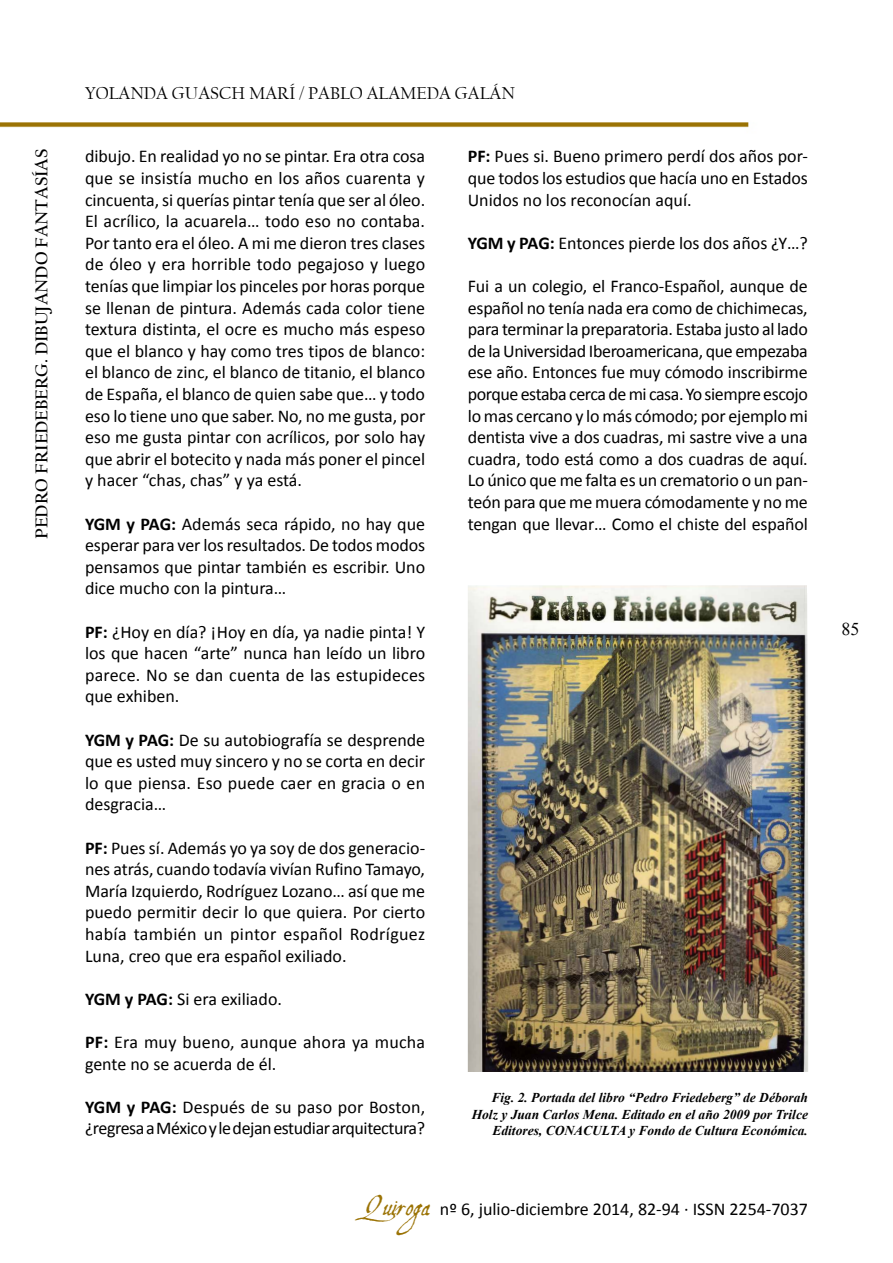
<style>
.page{position:relative;width:893px;height:1263px;background:#fff}
.page>*{position:absolute;margin:0;border:0;box-sizing:border-box;transform-origin:0 0}
.cuerpo_de_texto{font:18px/21.6px "Calibri";color:#000;text-align:justify}
.cuerpo_de_texto-2{font:18px/21.6px "Calibri";letter-spacing:-.025em;color:#000}
.t1{font:18px "Californian FB";color:#000}
.t2{font:700 18px "Californian FB";color:#000}
.t3{font:18px "Times New Roman";color:#000}
.pie_de_foto{font:italic 700 13.5px/16.2px "Times New Roman";color:#000;text-align:right}
.s1{font-weight:700}
.s2{font-family:"Aquiline";font-size:27px;color:#9b7305}
</style>
<div class="page">
<img style="left:0;top:122px;width:749px;height:6px">
<img style="left:468px;top:585px;width:340px;height:487px">
<p class="t2" style="left:31px;top:539px;width:391px;rotate:-90deg">Pedro Friedeberg. Dibujando Fantasías</p>
<p class="t1" style="left:85px;top:83px;width:430px">YOLANDA GUASCH MARÍ / PABLO ALAMEDA GALÁN</p>
<p class="cuerpo_de_texto" style="left:85px;top:145px;width:342px">dibujo. En realidad yo no se pintar. Era otra cosa que se insistía mucho en los años cuarenta y cincuenta, si querías pintar tenía que ser al óleo.<br>El acrílico, la acuarela… todo eso no contaba.<br>Por tanto era el óleo. A mi me dieron tres clases de óleo y era horrible todo pegajoso y luego tenías que limpiar los pinceles por horas porque se llenan de pintura. Además cada color tiene textura distinta, el ocre es mucho más espeso que el blanco y hay como tres tipos de blanco: el blanco de zinc, el blanco de titanio, el blanco de España, el blanco de quien sabe que… y todo eso lo tiene uno que saber. No, no me gusta, por eso me gusta pintar con acrílicos, por solo hay que abrir el botecito y nada más poner el pincel y hacer “chas, chas” y ya está.</p>
<p class="cuerpo_de_texto" style="left:85px;top:512px;width:342px"><span class="s1">YGM y PAG:</span> Además seca rápido, no hay que esperar para ver los resultados. De todos modos pensamos que pintar también es escribir. Uno dice mucho con la pintura…</p>
<p class="cuerpo_de_texto" style="left:85px;top:620px;width:342px"><span class="s1">PF:</span> ¿Hoy en día? ¡Hoy en día, ya nadie pinta! Y los que hacen “arte” nunca han leído un libro parece. No se dan cuenta de las estupideces que exhiben.</p>
<p class="cuerpo_de_texto" style="left:85px;top:728px;width:342px"><span class="s1">YGM y PAG:</span> De su autobiografía se desprende que es usted muy sincero y no se corta en decir lo que piensa. Eso puede caer en gracia o en desgracia…</p>
<p class="cuerpo_de_texto" style="left:85px;top:836px;width:342px"><span class="s1">PF:</span> Pues sí. Además yo ya soy de dos generacio&shy;nes atrás, cuando todavía vivían Rufino Tamayo, María Izquierdo, Rodríguez Lozano… así que me puedo permitir decir lo que quiera. Por cierto había también un pintor español Rodríguez Luna, creo que era español exiliado.</p>
<p class="cuerpo_de_texto" style="left:85px;top:987px;width:199px"><span class="s1">YGM y PAG:</span> Si era exiliado.</p>
<p class="cuerpo_de_texto" style="left:85px;top:1030px;width:342px"><span class="s1">PF:</span> Era muy bueno, aunque ahora ya mucha gente no se acuerda de él.</p>
<p class="cuerpo_de_texto-2" style="left:85px;top:1095px;width:342px"><span class="s1">YGM y PAG:</span> Después de su paso por Boston, ¿regresa a México y le dejan estudiar arquitectura?</p>
<p class="cuerpo_de_texto" style="left:468px;top:145px;width:342px"><span class="s1">PF:</span> Pues si. Bueno primero perdí dos años por&shy;que todos los estudios que hacía uno en Estados Unidos no los reconocían aquí.</p>
<p class="cuerpo_de_texto" style="left:468px;top:231px;width:342px"><span class="s1">YGM y PAG:</span> Entonces pierde los dos años ¿Y…?</p>
<p class="cuerpo_de_texto" style="left:468px;top:274px;width:342px">Fui a un colegio, el Franco-Español, aunque de español no tenía nada era como de chichimecas, para terminar la preparatoria. Estaba justo al lado de la Universidad Iberoamericana, que empezaba ese año. Entonces fue muy cómodo inscribirme porque estaba cerca de mi casa. Yo siempre escojo lo mas cercano y lo más cómodo; por ejemplo mi dentista vive a dos cuadras, mi sastre vive a una cuadra, todo está como a dos cuadras de aquí.<br>Lo único que me falta es un crematorio o un pan&shy;teón para que me muera cómodamente y no me tengan que llevar… Como el chiste del español</p>
<p class="pie_de_foto" style="left:472px;top:1089px;width:338px">Fig. 2. Portada del libro “Pedro Friedeberg” de Déborah<br>Holz y Juan Carlos Mena. Editado en el año 2009 por Trilce<br>Editores, CONACULTA y Fondo de Cultura Económica.</p>
<p class="cuerpo_de_texto" style="left:364px;top:1197px;width:446px"><span class="s2">Quiroga</span> nº 6, julio-diciembre 2014, 82-94 · ISSN 2254-7037</p>
<p class="t3" style="left:841px;top:616px;width:19px">85</p>
</div>
